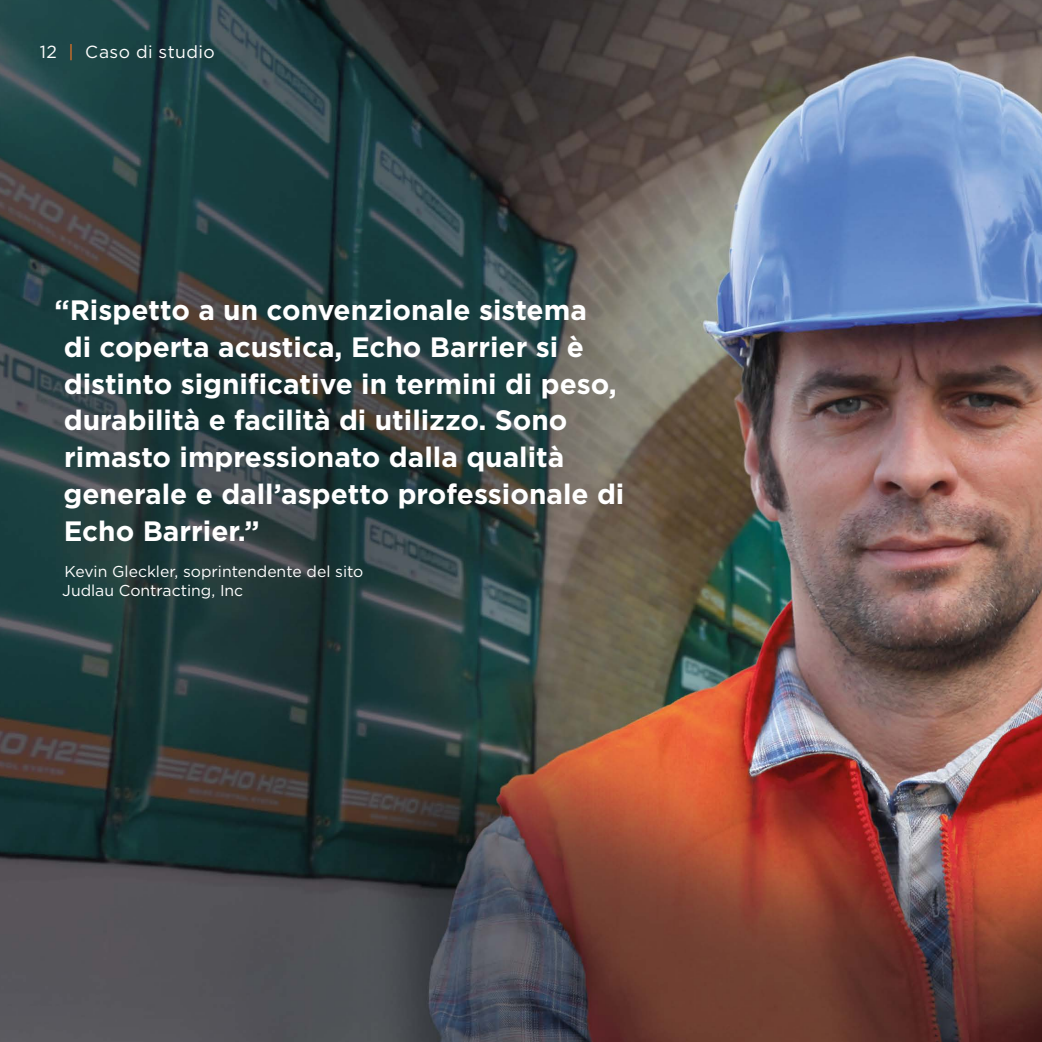
<style>
.page{position:relative;width:1042px;height:1042px;background:#fff}
.page>*{position:absolute;margin:0;border:0;box-sizing:border-box;transform-origin:0 0}
.t1{font:700 28px/36.8px "Gotham";color:#fff}
.bodycopy{font:17.5px "Gotham";letter-spacing:.025em;color:#fff}
.t2{font:15.75px "Gotham";color:#fff}
.s1{color:#ee7523}
</style>
<div class="page">
<img style="left:0;top:0;width:1042px;height:1042px">
<p class="bodycopy" style="left:40px;top:41px;width:177px">12 <span class="s1">|</span> Caso di studio</p>
<p class="t1" style="left:63px;top:291px;width:562px;text-indent:-9px">“Rispetto a un convenzionale sistema<br>di coperta acustica, Echo Barrier si è distinto significative in termini di peso, durabilità e facilità di utilizzo. Sono rimasto impressionato dalla qualità generale e dall’aspetto professionale di Echo Barrier.”</p>
<p class="t2" style="left:65px;top:561px;width:300px">Kevin Gleckler, soprintendente del sito</p>
<p class="t2" style="left:62px;top:580px;width:182px">Judlau Contracting, Inc</p>
</div>
